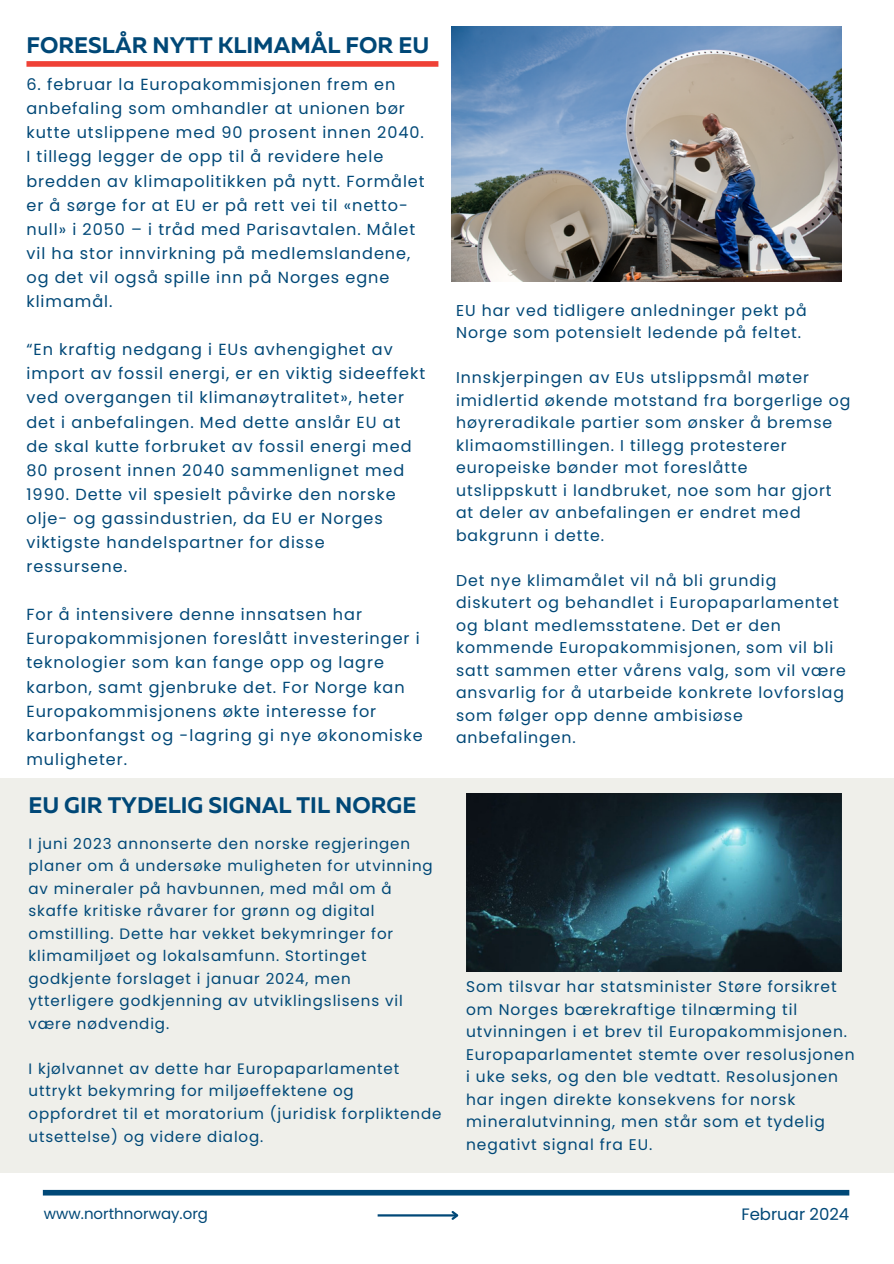
<style>
.page{position:relative;width:894px;height:1264px;background:#fff}
.page>*{position:absolute;margin:0;border:0;box-sizing:border-box;transform-origin:0 0}
.t1{font:700 22.5px "Muller";color:#004877}
.t2{font:16.5px "Poppins";color:#004877}
.t3{font:16.05px/24.2px "Poppins";letter-spacing:.06em;color:#004877}
.t4{font:15.75px/22.5px "Poppins";letter-spacing:.06em;color:#004877}
.t5{font:15.45px/22.5px "Poppins";letter-spacing:.06em;color:#004877}
.t6{font:15px/22.5px "Poppins";letter-spacing:.06em;color:#004877}
.t7{font:15px "Poppins";color:#004877}
</style>
<div class="page">
<img style="left:451px;top:26px;width:390px;height:256px">
<div style="left:0;top:777px;width:893px;height:395px;background:#efefea"></div>
<div style="left:43px;top:1189px;width:806px;height:6px;background:#004877"></div>
<hr style="left:377px;top:1214px;width:80px;height:2px;background:#004877">
<svg style="left:449px;top:1211px;width:10px;height:9px"></svg>
<img style="left:466px;top:793px;width:374px;height:178px">
<div style="left:26px;top:61px;width:412px;height:6px;background:#ef4136"></div>
<p class="t1" style="left:26px;top:36px;width:404px">FORESLÅR NYTT KLIMAMÅL FOR EU</p>
<h1 class="t3" style="left:26px;top:72px;width:399px">6. februar la Europakommisjonen frem en anbefaling som omhandler at unionen bør kutte utslippene med 90 prosent innen 2040.<br>I tillegg legger de opp til å revidere hele bredden av klimapolitikken på nytt. Formålet er å sørge for at EU er på rett vei til «netto&shy;null» i 2050 – i tråd med Parisavtalen. Målet vil ha stor innvirkning på medlemslandene, og det vil også spille inn på Norges egne klimamål.</h1>
<p class="t3" style="left:26px;top:337px;width:400px">“En kraftig nedgang i EUs avhengighet av import av fossil energi, er en viktig sideeffekt ved overgangen til klimanøytralitet», heter det i anbefalingen. Med dette anslår EU at de skal kutte forbruket av fossil energi med 80 prosent innen 2040 sammenlignet med 1990. Dette vil spesielt påvirke den norske olje- og gassindustrien, da EU er Norges viktigste handelspartner for disse ressursene.</p>
<p class="t3" style="left:26px;top:602px;width:397px">For å intensivere denne innsatsen har Europakommisjonen foreslått investeringer i teknologier som kan fange opp og lagre karbon, samt gjenbruke det. For Norge kan Europakommisjonens økte interesse for karbonfangst og -lagring gi nye økonomiske muligheter.</p>
<p class="t1" style="left:28px;top:795px;width:389px">EU GIR TYDELIG SIGNAL TIL NORGE</p>
<p class="t6" style="left:28px;top:832px;width:405px">I juni 2023 annonserte den norske regjeringen planer om å undersøke muligheten for utvinning av mineraler på havbunnen, med mål om å skaffe kritiske råvarer for grønn og digital omstilling. Dette har vekket bekymringer for klimamiljøet og lokalsamfunn. Stortinget godkjente forslaget i januar 2024, men ytterligere godkjenning av utviklingslisens vil være nødvendig.</p>
<p class="t6" style="left:28px;top:1057px;width:414px">I kjølvannet av dette har Europaparlamentet uttrykt bekymring for miljøeffektene og oppfordret til et moratorium (juridisk forpliktende utsettelse) og videre dialog.</p>
<p class="t4" style="left:456px;top:299px;width:352px">EU har ved tidligere anledninger pekt på<br>Norge som potensielt ledende på feltet.</p>
<p class="t4" style="left:456px;top:366px;width:396px">Innskjerpingen av EUs utslippsmål møter imidlertid økende motstand fra borgerlige og høyreradikale partier som ønsker å bremse klimaomstillingen. I tillegg protesterer europeiske bønder mot foreslåtte utslippskutt i landbruket, noe som har gjort at deler av anbefalingen er endret med bakgrunn i dette.</p>
<p class="t4" style="left:456px;top:569px;width:391px">Det nye klimamålet vil nå bli grundig diskutert og behandlet i Europaparlamentet og blant medlemsstatene. Det er den kommende Europakommisjonen, som vil bli satt sammen etter vårens valg, som vil være ansvarlig for å utarbeide konkrete lovforslag som følger opp denne ambisiøse anbefalingen.</p>
<h1 class="t5" style="left:466px;top:975px;width:390px">Som tilsvar har statsminister Støre forsikret om Norges bærekraftige tilnærming til utvinningen i et brev til Europakommisjonen.<br>Europaparlamentet stemte over resolusjonen i uke seks, og den ble vedtatt. Resolusjonen har ingen direkte konsekvens for norsk mineralutvinning, men står som et tydelig negativt signal fra EU.</h1>
<p class="t7" style="left:44px;top:1202px;width:166px">www.northnorway.org</p>
<p class="t2" style="left:741px;top:1202px;width:109px">Februar 2024</p>
</div>
